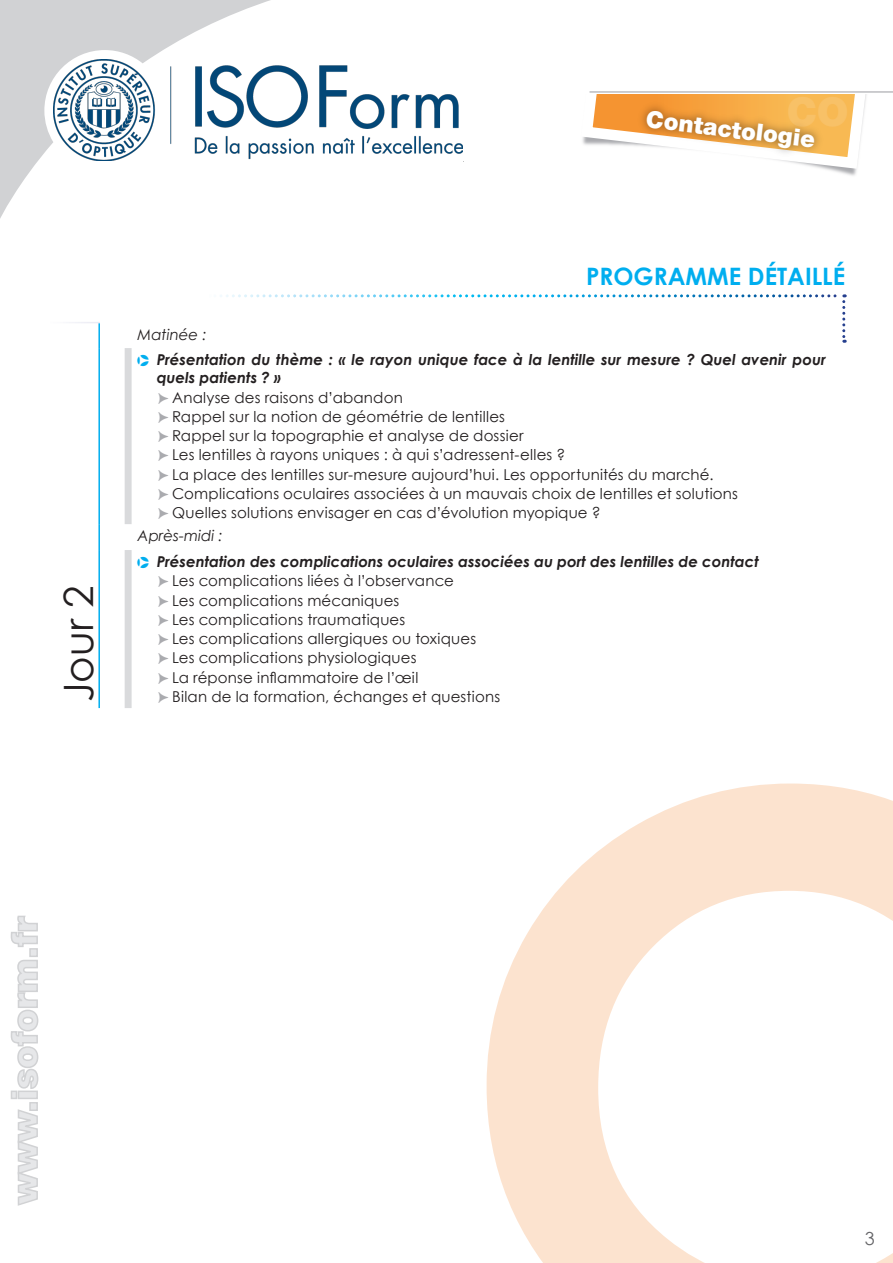
<style>
.page{position:relative;width:893px;height:1263px;background:#fff}
.page>*{position:absolute;margin:0;border:0;box-sizing:border-box;transform-origin:0 0}
.t1{font:40.5px "Century Gothic";color:#231f20}
.t2{font:900 36px "Helvetica Neue LT Std";color:#e6e7e9}
.t3{font:700 24px "Century Gothic";color:#00aeef}
.t4{font:900 23.55px "Helvetica Neue LT Std";color:#fff}
.t5{font:18px "Century Gothic";color:#656568}
.t6{font:15px/19.2px "Century Gothic";letter-spacing:.015em;color:#231f20}
.t7{font:italic 700 15px/25.5px "Century Gothic";color:#231f20}
.s1{font-weight:400}
.s2{font-family:"Pointers";font-weight:400;font-style:normal;color:#00aeef}
.s3{font-weight:700;font-style:italic}
.s4{font-family:"Pointers";color:#aaabaf}
</style>
<div class="page">
<img style="left:341px;top:65px;width:123px;height:97px">
<div style="left:463px;top:60px;width:11px;height:101px;background:#fff"></div>
<svg style="left:17px;top:1109px;width:21px;height:97px"></svg>
<div style="left:29px;top:1102px;width:9px;height:9px;border:2px solid #d1d2d4"></div>
<svg style="left:10px;top:959px;width:29px;height:140px"></svg>
<div style="left:29px;top:948px;width:9px;height:9px;border:2px solid #d1d2d4"></div>
<svg style="left:10px;top:915px;width:28px;height:32px"></svg>
<svg style="left:582px;top:94px;width:285px;height:81px"></svg>
<img style="left:632px;top:95px;width:197px;height:71px">
<hr style="left:590px;top:91px;width:303px;height:2px;background:#bcbdc0">
<svg style="left:0;top:0;width:341px;height:218px"></svg>
<svg style="left:487px;top:783px;width:406px;height:480px"></svg>
<svg style="left:220px;top:294px;width:625px;height:49px"></svg>
<svg style="left:124px;top:348px;width:8px;height:360px"></svg>
<hr style="left:98px;top:323px;width:2px;height:25px;background:#00aeef">
<hr style="left:98px;top:550px;width:2px;height:158px;background:#00aeef">
<hr style="left:98px;top:348px;width:2px;height:176px;background:#00aeef">
<hr style="left:98px;top:524px;width:2px;height:26px;background:#00aeef">
<h3 class="t4" style="left:648px;top:105px;width:171px;rotate:7deg">Contactologie</h3>
<h1 class="t1" style="left:50px;top:702px;width:118px;rotate:-90deg">Jour 2</h1>
<h3 class="t3" style="left:586px;top:258px;width:261px">PROGRAMME DÉTAILLÉ</h3>
<p class="t7" style="left:138px;top:321px;width:690px"><span class="s1">Matinée :<br></span><span class="s2">Q</span> Présentation du thème : « le rayon unique face à la lentille sur mesure ? Quel avenir pour</p>
<p class="t6" style="left:157px;top:368px;width:583px"><span class="s3">quels patients ? »<br></span><span class="s4">C</span>Analyse des raisons d’abandon<br><span class="s4">C</span>Rappel sur la notion de géométrie de lentilles<br><span class="s4">C</span>Rappel sur la topographie et analyse de dossier<br><span class="s4">C</span>Les lentilles à rayons uniques : à qui s’adressent-elles ?<br><span class="s4">C</span>La place des lentilles sur-mesure aujourd’hui. Les opportunités du marché.<br><span class="s4">C</span>Complications oculaires associées à un mauvais choix de lentilles et solutions <span class="s4">C</span>Quelles solutions envisager en cas d’évolution myopique ?</p>
<p class="t7" style="left:138px;top:522px;width:623px;line-height:26px"><span class="s1">Après-midi :<br></span><span class="s2">Q</span> Présentation des complications oculaires associées au port des lentilles de contact</p>
<p class="t6" style="left:159px;top:571px;width:343px"><span class="s4">C</span>Les complications liées à l’observance<br><span class="s4">C</span>Les complications mécaniques<br><span class="s4">C</span>Les complications traumatiques<br><span class="s4">C</span>Les complications allergiques ou toxiques <span class="s4">C</span>Les complications physiologiques<br><span class="s4">C</span>La réponse inflammatoire de l’œil<br><span class="s4">C</span>Bilan de la formation, échanges et questions</p>
<h2 class="t2" style="left:3px;top:1204px;width:289px;rotate:-90deg">www.isoform.fr</h2>
<p class="t5" style="left:865px;top:1226px;width:11px">3</p>
</div>
